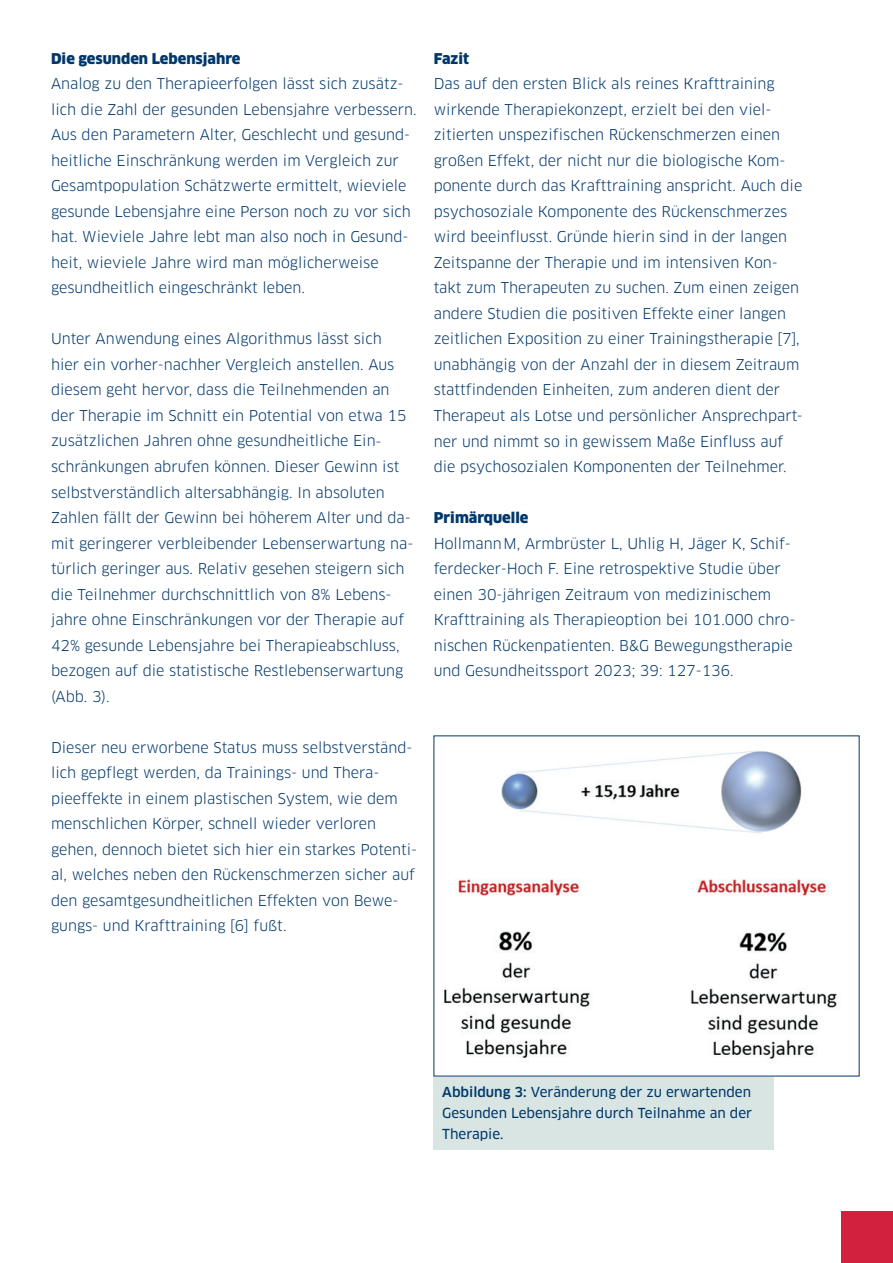
<style>
.page{position:relative;width:893px;height:1263px;background:#fff}
.page>*{position:absolute;margin:0;border:0;box-sizing:border-box;transform-origin:0 0}
.t1{font:14.55px/25.5px "Clan Pro";color:#00376b}
.t2{font:900 14.55px "Clan Pro";color:#00376b}
.t3{font:13.5px/21px "Clan Pro News";color:#00376b;text-align:justify}
.s1{font-family:"Clan Pro";font-weight:500}
</style>
<div class="page">
<div style="left:842px;top:1212px;width:51px;height:51px;background:#d1213e"></div>
<div style="left:434px;top:1076px;width:340px;height:73px;background:#d8e5e3"></div>
<img style="left:444px;top:750px;width:393px;height:309px">
<p class="t2" style="left:51px;top:50px;width:191px">Die gesunden Lebensjahre</p>
<p class="t1" style="left:51px;top:71px;width:367px">Analog zu den Therapieerfolgen lässt sich zusätz&shy;lich die Zahl der gesunden Lebensjahre verbessern.<br>Aus den Parametern Alter, Geschlecht und gesund&shy;heitliche Einschränkung werden im Vergleich zur Gesamtpopulation Schätzwerte ermittelt, wieviele gesunde Lebensjahre eine Person noch zu vor sich hat. Wieviele Jahre lebt man also noch in Gesund&shy;heit, wieviele Jahre wird man möglicherweise gesundheitlich eingeschränkt leben.</p>
<p class="t1" style="left:51px;top:326px;width:364px">Unter Anwendung eines Algorithmus lässt sich hier ein vorher-nachher Vergleich anstellen. Aus diesem geht hervor, dass die Teilnehmenden an der Therapie im Schnitt ein Potential von etwa 15 zusätzlichen Jahren ohne gesundheitliche Ein&shy;schränkungen abrufen können. Dieser Gewinn ist selbstverständlich altersabhängig. In absoluten Zahlen fällt der Gewinn bei höherem Alter und da&shy;mit geringerer verbleibender Lebenserwartung na&shy;türlich geringer aus. Relativ gesehen steigern sich die Teilnehmer durchschnittlich von 8% Lebens&shy;jahre ohne Einschränkungen vor der Therapie auf 42% gesunde Lebensjahre bei Therapieabschluss, bezogen auf die statistische Restlebenserwartung (Abb. 3).</p>
<p class="t1" style="left:51px;top:734px;width:368px">Dieser neu erworbene Status muss selbstverständ&shy;lich gepflegt werden, da Trainings- und Thera&shy;pieeffekte in einem plastischen System, wie dem menschlichen Körper, schnell wieder verloren gehen, dennoch bietet sich hier ein starkes Potenti&shy;al, welches neben den Rückenschmerzen sicher auf den gesamtgesundheitlichen Effekten von Bewe&shy;gungs- und Krafttraining [6] fußt.</p>
<p class="t2" style="left:434px;top:50px;width:37px">Fazit</p>
<p class="t1" style="left:434px;top:71px;width:371px">Das auf den ersten Blick als reines Krafttraining wirkende Therapiekonzept, erzielt bei den viel&shy;zitierten unspezifischen Rückenschmerzen einen großen Effekt, der nicht nur die biologische Kom&shy;ponente durch das Krafttraining anspricht. Auch die psychosoziale Komponente des Rückenschmerzes wird beeinflusst. Gründe hierin sind in der langen Zeitspanne der Therapie und im intensiven Kon&shy;takt zum Therapeuten zu suchen. Zum einen zeigen andere Studien die positiven Effekte einer langen zeitlichen Exposition zu einer Trainingstherapie [7], unabhängig von der Anzahl der in diesem Zeitraum stattfindenden Einheiten, zum anderen dient der Therapeut als Lotse und persönlicher Ansprechpart&shy;ner und nimmt so in gewissem Maße Einfluss auf die psychosozialen Komponenten der Teilnehmer.</p>
<p class="t2" style="left:434px;top:509px;width:96px">Primärquelle</p>
<p class="t1" style="left:434px;top:530px;width:363px">HollmannM, Armbrüster L, Uhlig H, Jäger K, Schif&shy;ferdecker-Hoch F. Eine retrospektive Studie über einen 30-jährigen Zeitraum von medizinischem Krafttraining als Therapieoption bei 101.000 chro&shy;nischen Rückenpatienten. B&amp;G Bewegungstherapie und Gesundheitssport 2023; 39: 127-136.</p>
<p class="t3" style="left:442px;top:1081px;width:311px"><span class="s1">Abbildung 3:</span> Veränderung der zu erwartenden Gesunden Lebensjahre durch Teilnahme an der Therapie.</p>
</div>
